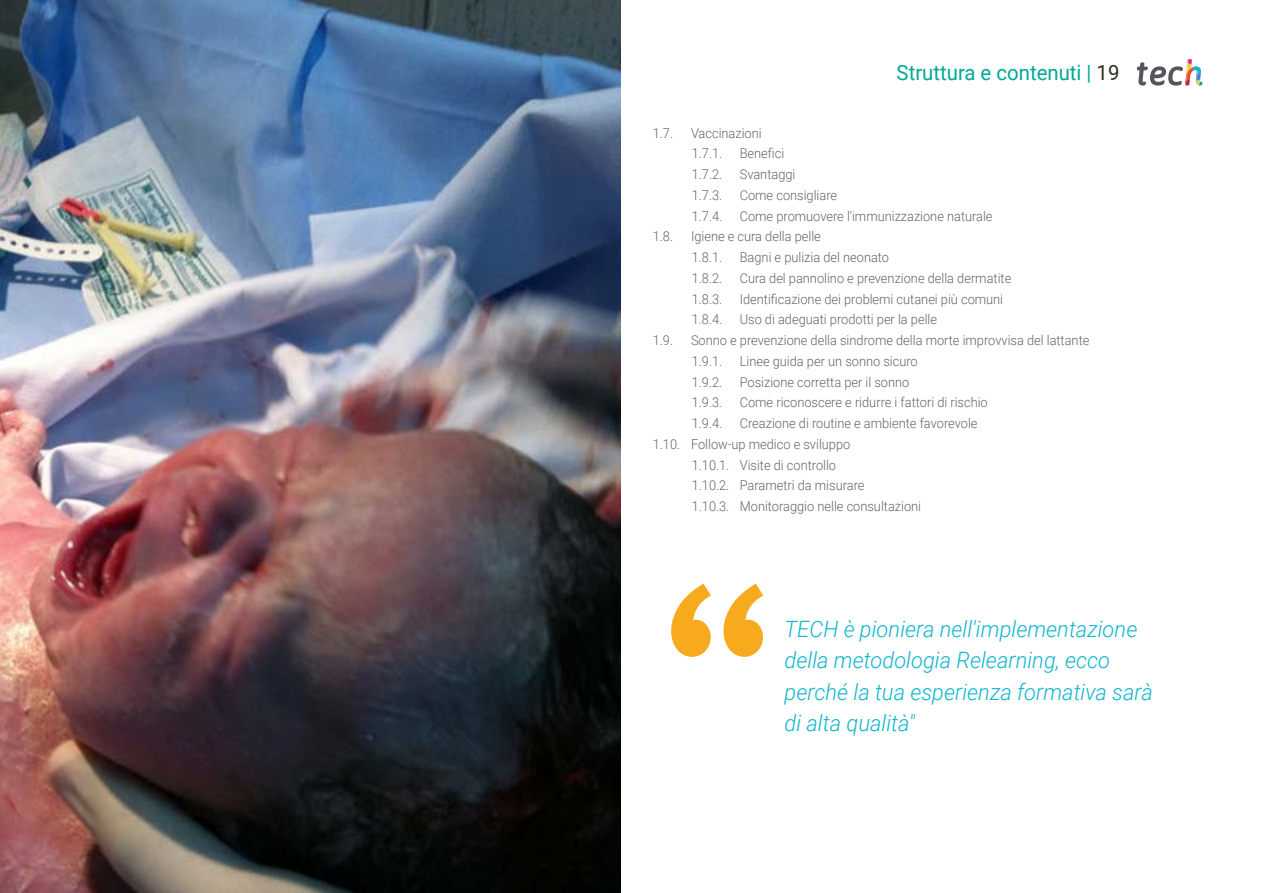
<style>
.page{position:relative;width:1263px;height:893px;background:#fff}
.page>*{position:absolute;margin:0;border:0;box-sizing:border-box;transform-origin:0 0}
.t1{font:italic 300 22.5px/31.5px "Roboto";color:#0fb6cf}
.t2{font:21px "Roboto";color:#00a996}
.t3{font:300 13.5px/20.7px "Roboto";color:#61646a;scale:.95 1}
.s1{color:#312e20}
</style>
<div class="page">
<img style="left:0;top:0;width:621px;height:893px">
<svg style="left:671px;top:584px;width:92px;height:73px"></svg>
<svg style="left:1137px;top:59px;width:65px;height:27px"></svg>
<p class="t3" style="left:653px;top:122px;width:23px">1.7.</p>
<p class="t3" style="left:691px;top:122px;width:76px">Vaccinazioni<br>1.7.1.</p>
<p class="t3" style="left:740px;top:143px;width:48px">Benefici</p>
<h2 class="t2" style="left:897px;top:57px;width:224px">Struttura e contenuti | <span class="s1">19</span></h2>
<p class="t3" style="left:692px;top:164px;width:34px">1.7.2.</p>
<p class="t3" style="left:740px;top:164px;width:60px">Svantaggi</p>
<p class="t3" style="left:692px;top:184px;width:34px">1.7.3.</p>
<p class="t3" style="left:740px;top:184px;width:104px">Come consigliare</p>
<p class="t3" style="left:692px;top:205px;width:34px">1.7.4.</p>
<p class="t3" style="left:740px;top:205px;width:268px">Come promuovere l'immunizzazione naturale</p>
<p class="t3" style="left:653px;top:226px;width:23px">1.8.</p>
<p class="t3" style="left:691px;top:226px;width:138px">Igiene e cura della pelle<br>1.8.1.</p>
<p class="t3" style="left:740px;top:247px;width:159px">Bagni e pulizia del neonato</p>
<p class="t3" style="left:692px;top:267px;width:34px">1.8.2.</p>
<p class="t3" style="left:740px;top:267px;width:287px">Cura del pannolino e prevenzione della dermatite</p>
<p class="t3" style="left:692px;top:288px;width:34px">1.8.3.</p>
<p class="t3" style="left:740px;top:288px;width:279px">Identificazione dei problemi cutanei più comuni</p>
<p class="t3" style="left:692px;top:309px;width:34px">1.8.4.</p>
<p class="t3" style="left:740px;top:309px;width:209px">Uso di adeguati prodotti per la pelle</p>
<p class="t3" style="left:653px;top:330px;width:23px">1.9.</p>
<p class="t3" style="left:691px;top:330px;width:421px">Sonno e prevenzione della sindrome della morte improvvisa del lattante<br>1.9.1.</p>
<p class="t3" style="left:740px;top:350px;width:189px">Linee guida per un sonno sicuro</p>
<p class="t3" style="left:692px;top:371px;width:34px">1.9.2.</p>
<p class="t3" style="left:740px;top:371px;width:180px">Posizione corretta per il sonno</p>
<p class="t3" style="left:692px;top:392px;width:34px">1.9.3.</p>
<p class="t3" style="left:740px;top:392px;width:263px">Come riconoscere e ridurre i fattori di rischio</p>
<p class="t3" style="left:692px;top:413px;width:34px">1.9.4.</p>
<p class="t3" style="left:740px;top:413px;width:252px">Creazione di routine e ambiente favorevole</p>
<p class="t3" style="left:653px;top:433px;width:209px">1.10. Follow-up medico e sviluppo</p>
<p class="t3" style="left:692px;top:454px;width:153px">1.10.1. Visite di controllo</p>
<p class="t3" style="left:692px;top:475px;width:183px">1.10.2. Parametri da misurare</p>
<p class="t3" style="left:692px;top:496px;width:243px">1.10.3. Monitoraggio nelle consultazioni</p>
<h1 class="t1" style="left:784px;top:612px;width:370px">TECH è pioniera nell'implementazione della metodologia Relearning, ecco perché la tua esperienza formativa sarà di alta qualità"</h1>
</div>
